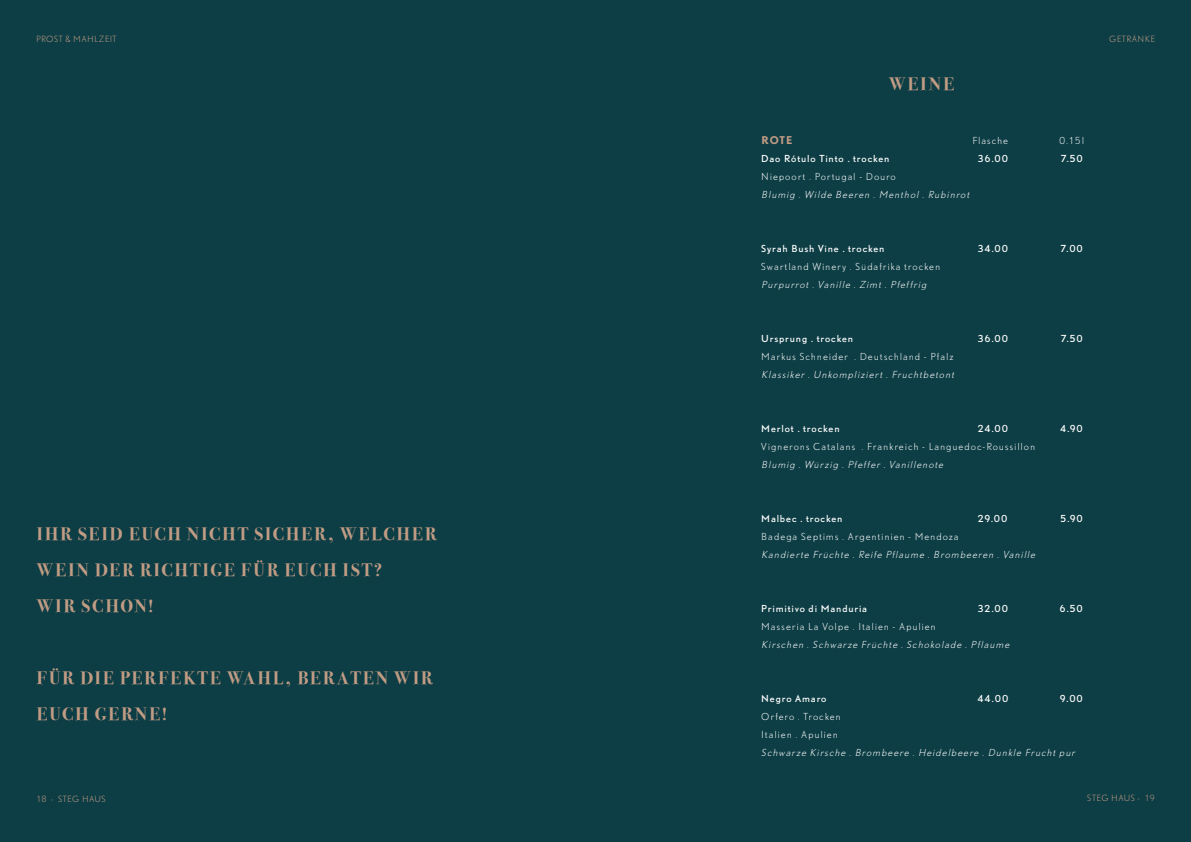
<style>
.page{position:relative;width:1191px;height:842px;background:#0e3e45}
.page>*{position:absolute;margin:0;border:0;box-sizing:border-box;transform-origin:0 0}
.t1{font:700 18px/36px "Bodoni Svty Two ITCTT";letter-spacing:.115em;color:#c19c84}
.t2{font:700 10px "DTL Nobel T";color:#c19c84}
.t3{font:italic 300 9px "DTL Nobel T";color:#fff}
.t4{font:300 9px/18px "DTL Nobel T";letter-spacing:.095em;color:#fff}
.t5{font:9px "DTL Nobel T";letter-spacing:.1em;color:#fff}
.t6{font:300 8px "DTL Nobel T";letter-spacing:.05em;color:#c19c84}
</style>
<div class="page">
<p class="t6" style="left:36px;top:34px;width:82px">PROST &amp; MAHLZEIT</p>
<h1 class="t1" style="left:37px;top:514px;width:401px">IHR SEID EUCH NICHT SICHER, WELCHER<br>WEIN DER RICHTIGE FÜR EUCH IST?<br>WIR SCHON!</h1>
<h1 class="t1" style="left:37px;top:658px;width:397px">FÜR DIE PERFEKTE WAHL, BERATEN WIR<br>EUCH GERNE!</h1>
<p class="t6" style="left:36px;top:794px;width:71px">18 - STEG HAUS</p>
<h1 class="t1" style="left:889px;top:64px;width:66px">WEINE</h1>
<p class="t2" style="left:761px;top:133px;width:33px">ROTE</p>
<p class="t5" style="left:761px;top:152px;width:130px">Dao Rótulo Tinto . trocken</p>
<p class="t5" style="left:977px;top:152px;width:32px">36.00</p>
<p class="t5" style="left:1060px;top:152px;width:24px">7.50</p>
<p class="t4" style="left:761px;top:167px;width:136px">Niepoort . Portugal - Douro</p>
<p class="t3" style="left:761px;top:189px;width:212px">Blumig . Wilde Beeren . Menthol . Rubinrot</p>
<p class="t4" style="left:972px;top:131px;width:37px">Flasche</p>
<p class="t4" style="left:1059px;top:131px;width:26px">0.15l</p>
<p class="t5" style="left:761px;top:242px;width:125px">Syrah Bush Vine . trocken</p>
<p class="t5" style="left:977px;top:242px;width:32px">34.00</p>
<p class="t5" style="left:1060px;top:242px;width:24px">7.00</p>
<p class="t4" style="left:761px;top:257px;width:180px">Swartland Winery . Südafrika trocken</p>
<p class="t3" style="left:761px;top:279px;width:169px">Purpurrot . Vanille . Zimt . Pfeffrig</p>
<p class="t5" style="left:761px;top:332px;width:93px">Ursprung . trocken</p>
<p class="t5" style="left:977px;top:332px;width:32px">36.00</p>
<p class="t5" style="left:1060px;top:332px;width:24px">7.50</p>
<p class="t4" style="left:761px;top:347px;width:194px">Markus Schneider . Deutschland - Pfalz</p>
<p class="t3" style="left:761px;top:369px;width:197px">Klassiker . Unkompliziert . Fruchtbetont</p>
<p class="t5" style="left:761px;top:422px;width:80px">Merlot . trocken</p>
<p class="t5" style="left:977px;top:422px;width:32px">24.00</p>
<p class="t5" style="left:1060px;top:422px;width:24px">4.90</p>
<p class="t4" style="left:761px;top:437px;width:275px">Vignerons Catalans . Frankreich - Languedoc-Roussillon</p>
<p class="t3" style="left:761px;top:459px;width:186px">Blumig . Würzig . Pfeffer . Vanillenote</p>
<p class="t5" style="left:761px;top:512px;width:83px">Malbec . trocken</p>
<p class="t5" style="left:977px;top:512px;width:32px">29.00</p>
<p class="t5" style="left:1060px;top:512px;width:24px">5.90</p>
<p class="t4" style="left:761px;top:527px;width:199px">Badega Septims . Argentinien - Mendoza</p>
<p class="t3" style="left:761px;top:549px;width:278px">Kandierte Früchte . Reife Pflaume . Brombeeren . Vanille</p>
<p class="t5" style="left:761px;top:602px;width:107px">Primitivo di Manduria</p>
<p class="t5" style="left:977px;top:602px;width:32px">32.00</p>
<p class="t5" style="left:1059px;top:602px;width:25px">6.50</p>
<p class="t4" style="left:761px;top:617px;width:176px">Masseria La Volpe . Italien - Apulien</p>
<p class="t3" style="left:761px;top:639px;width:252px">Kirschen . Schwarze Früchte . Schokolade . Pflaume</p>
<p class="t5" style="left:761px;top:692px;width:67px">Negro Amaro</p>
<p class="t5" style="left:977px;top:692px;width:32px">44.00</p>
<p class="t5" style="left:1059px;top:692px;width:25px">9.00</p>
<p class="t4" style="left:761px;top:707px;width:81px">Orfero . Trocken<br>Italien . Apulien</p>
<p class="t3" style="left:761px;top:747px;width:317px">Schwarze Kirsche . Brombeere . Heidelbeere . Dunkle Frucht pur</p>
<p class="t6" style="left:1109px;top:34px;width:47px">GETRÄNKE</p>
<p class="t6" style="left:1087px;top:793px;width:69px">STEG HAUS - 19</p>
</div>
